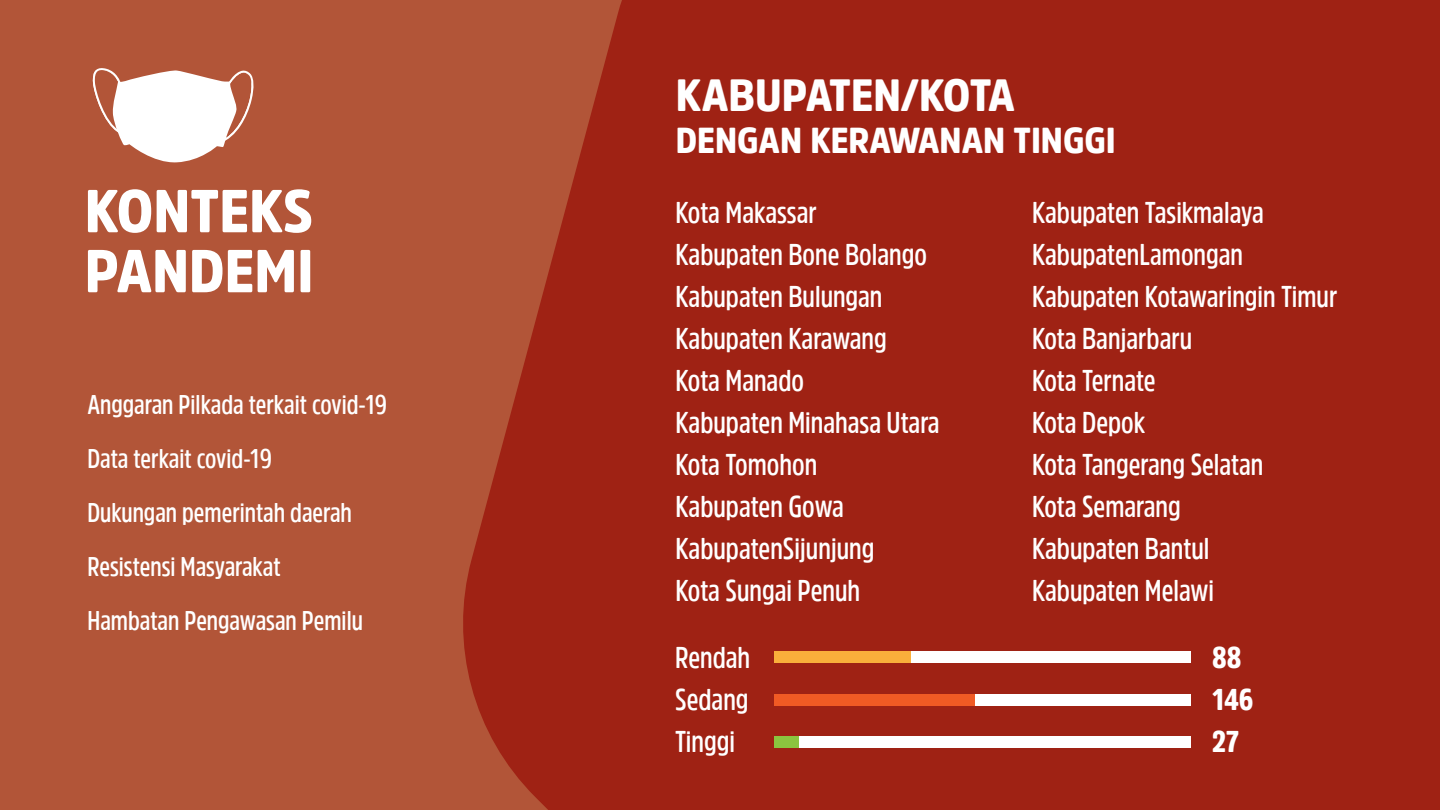
<style>
.page{position:relative;width:1440px;height:810px;background:#b25538}
.page>*{position:absolute;margin:0;border:0;box-sizing:border-box;transform-origin:0 0}
.t1{font:900 60px/60px "Amsi Pro Narw";color:#fff}
.t2{font:900 45px "Amsi Pro Narw";color:#fff}
.t3{font:900 36px "Amsi Pro Narw";color:#fff}
.t4{font:600 30px/42px "Amsi Pro Cond";color:#fff}
.t5{font:900 30px/42px "Amsi Pro Cond";color:#fff}
.t6{font:600 27px/54px "Amsi Pro Cond";color:#fff}
</style>
<div class="page">
<div style="left:463px;top:0;width:977px;height:810px;background:#9f2214"></div>
<svg style="left:92px;top:68px;width:162px;height:95px"></svg>
<div style="left:774px;top:651px;width:416px;height:12px;background:#fff"></div>
<div style="left:774px;top:651px;width:136px;height:12px;background:#faaf3b"></div>
<div style="left:774px;top:694px;width:416px;height:12px;background:#fff"></div>
<div style="left:774px;top:694px;width:201px;height:12px;background:#f05a24"></div>
<div style="left:774px;top:736px;width:416px;height:12px;background:#fff"></div>
<div style="left:774px;top:736px;width:25px;height:12px;background:#8bc53f"></div>
<h1 class="t1" style="left:85px;top:180px;width:230px">KONTEKS<br>PANDEMI</h1>
<p class="t6" style="left:87px;top:376px;width:301px">Anggaran Pilkada terkait covid-19<br>Data terkait covid-19<br>Dukungan pemerintah daerah<br>Resistensi Masyarakat<br>Hambatan Pengawasan Pemilu</p>
<h2 class="t2" style="left:676px;top:64px;width:341px">KABUPATEN/KOTA</h2>
<p class="t3" style="left:676px;top:116px;width:442px">DENGAN KERAWANAN TINGGI</p>
<p class="t4" style="left:675px;top:191px;width:266px">Kota Makassar<br>Kabupaten Bone Bolango<br>Kabupaten Bulungan<br>Kabupaten Karawang<br>Kota Manado<br>Kabupaten Minahasa Utara<br>Kota Tomohon<br>Kabupaten Gowa<br>KabupatenSijunjung<br>Kota Sungai Penuh</p>
<p class="t4" style="left:1032px;top:191px;width:307px">Kabupaten Tasikmalaya<br>KabupatenLamongan<br>Kabupaten Kotawaringin Timur<br>Kota Banjarbaru<br>Kota Ternate<br>Kota Depok<br>Kota Tangerang Selatan<br>Kota Semarang<br>Kabupaten Bantul<br>Kabupaten Melawi</p>
<p class="t4" style="left:675px;top:636px;width:77px;text-align:justify">Rendah Sedang Tinggi</p>
<p class="t5" style="left:1212px;top:636px;width:43px">88<br>146<br>27</p>
</div>
